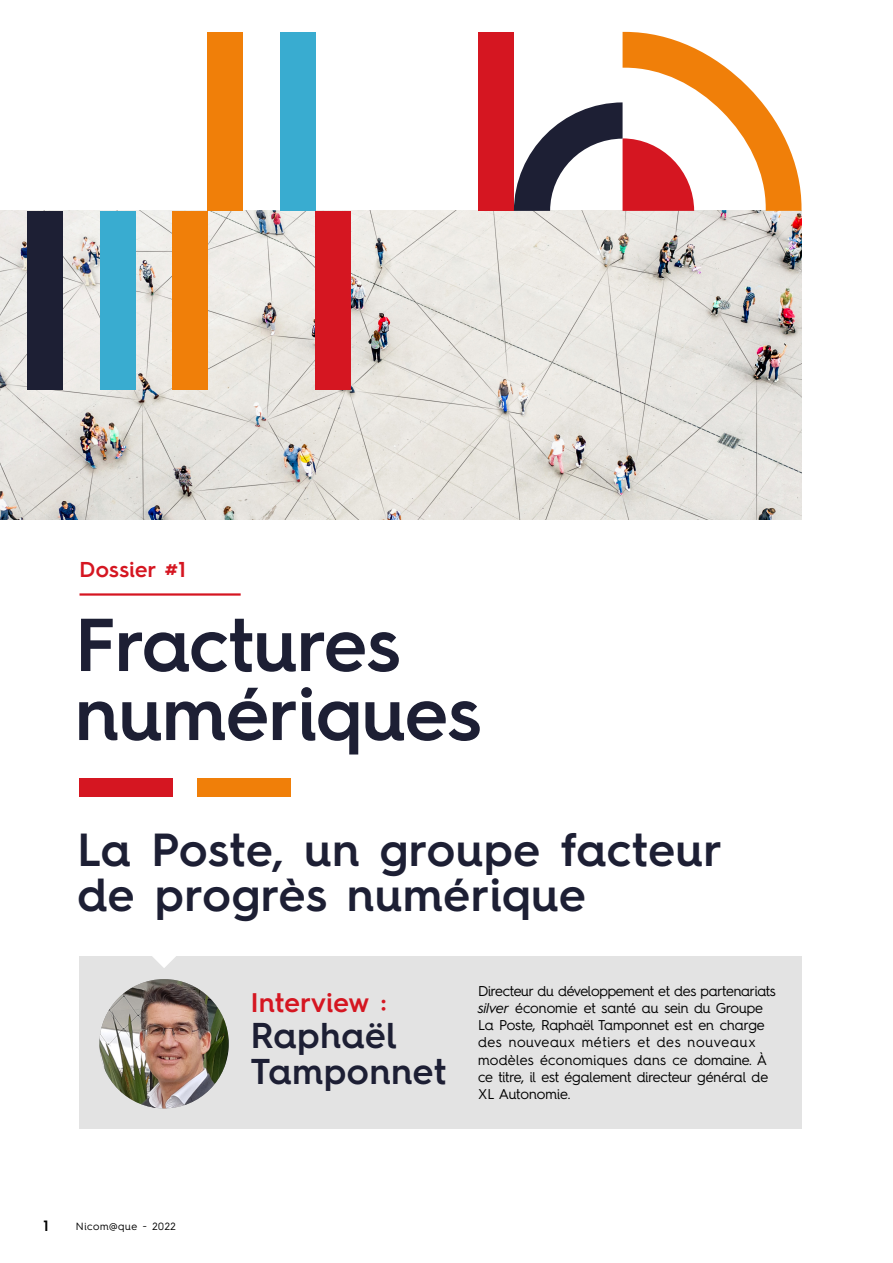
<style>
.page{position:relative;width:893px;height:1263px;background:#fff}
.page>*{position:absolute;margin:0;border:0;box-sizing:border-box;transform-origin:0 0}
.t1{font:600 75px/69px "Hurme Geometric Sans 4";color:#1d1f34}
.t2{font:600 46.5px "Hurme Geometric Sans 4";letter-spacing:.02em;color:#1d1f34}
.t3{font:600 36px "Hurme Geometric Sans 4";letter-spacing:.02em;color:#1d1f34}
.t4{font:600 27px "Hurme Geometric Sans 4";letter-spacing:.015em;color:#d51621}
.t5{font:600 21.6px "Hurme Geometric Sans 4";letter-spacing:.02em;color:#d51621}
.t6{font:600 15px "Hurme Geometric Sans 4";color:#000}
.t7{font:14.25px/17.1px "Hurme Geometric Sans 4";letter-spacing:-.01em;color:#000}
.t8{font:10.5px "Hurme Geometric Sans 4";letter-spacing:.06em;color:#000}
.s1{font-family:"Hurme Geometric Sans 1";font-style:italic}
</style>
<div class="page">
<img style="left:0;top:211px;width:801px;height:308px">
<div style="left:80px;top:778px;width:93px;height:19px;background:#d51621"></div>
<div style="left:197px;top:778px;width:94px;height:19px;background:#f07f09"></div>
<div style="left:100px;top:211px;width:35px;height:179px;background:#39acd0"></div>
<div style="left:27px;top:211px;width:36px;height:179px;background:#1d1f34"></div>
<div style="left:280px;top:32px;width:35px;height:179px;background:#39acd0"></div>
<div style="left:172px;top:211px;width:36px;height:179px;background:#f07f09"></div>
<div style="left:315px;top:211px;width:36px;height:179px;background:#d51621"></div>
<div style="left:478px;top:32px;width:36px;height:179px;background:#d51621"></div>
<div style="left:208px;top:32px;width:35px;height:179px;background:#f07f09"></div>
<div style="left:80px;top:957px;width:721px;height:172px;background:#e3e3e3"></div>
<svg style="left:149px;top:956px;width:30px;height:12px"></svg>
<svg style="left:514px;top:32px;width:287px;height:179px"></svg>
<img style="left:99px;top:979px;width:130px;height:129px;border-radius:65px">
<hr style="left:80px;top:593px;width:161px;height:3px;background:#d51621">
<p class="t5" style="left:80px;top:555px;width:108px">Dossier #1</p>
<p class="t1" style="left:75px;top:609px;width:408px">Fractures numériques</p>
<p class="t2" style="left:77px;top:817px;width:646px">La Poste, un groupe facteur</p>
<p class="t2" style="left:77px;top:862px;width:510px">de progrès numérique</p>
<p class="t6" style="left:43px;top:1215px;width:7px">1</p>
<p class="t8" style="left:76px;top:1219px;width:101px">Nicom@que - 2022</p>
<p class="t4" style="left:251px;top:983px;width:137px">Interview :</p>
<p class="t3" style="left:251px;top:1010px;width:147px">Raphaël</p>
<p class="t3" style="left:251px;top:1046px;width:197px">Tamponnet</p>
<p class="t7" style="left:478px;top:982px;width:299px">Directeur du développement et des partenariats</p>
<p class="t7" style="left:478px;top:999px;width:288px"><span class="s1">silver</span> économie et santé au sein du Groupe<br>La Poste, Raphaël Tamponnet est en charge des nouveaux métiers et des nouveaux</p>
<p class="t7" style="left:478px;top:1050px;width:292px;text-align:justify">modèles économiques dans ce domaine. À ce titre, il est également directeur général de XL Autonomie.</p>
</div>
